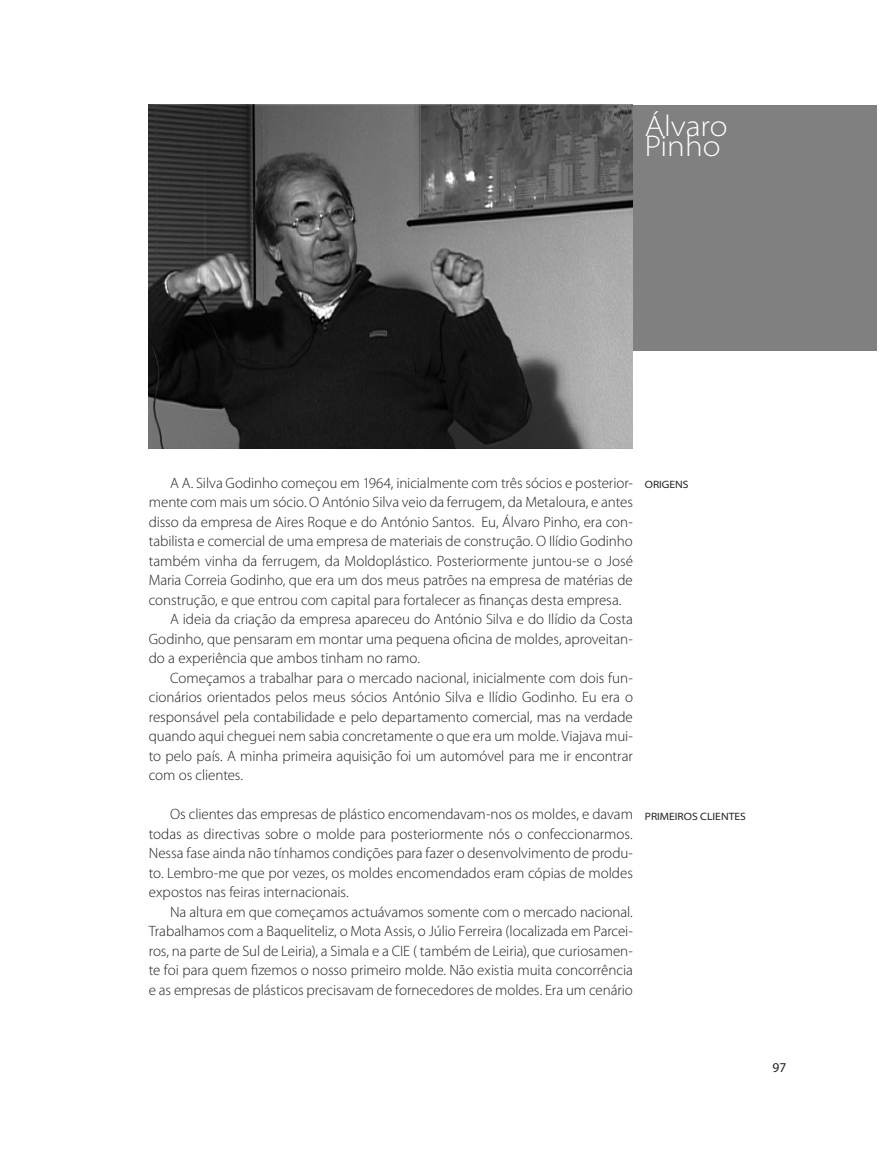
<style>
.page{position:relative;width:893px;height:1149px;background:#fff}
.page>*{position:absolute;margin:0;border:0;box-sizing:border-box;transform-origin:0 0}
.t1{font:300 semi-expanded 30px "Myriad Pro";color:#fff}
.t2{font:300 15px/19.5px "Myriad Pro";letter-spacing:-.005em;color:#231f20;text-align:justify}
.t3{font:13.5px "Myriad Pro";color:#231f20}
.t4{font:semi-expanded 10.65px "Myriad Pro";color:#231f20}
</style>
<div class="page">
<div style="left:580px;top:105px;width:296px;height:246px;background:#808080"></div>
<img style="left:149px;top:105px;width:484px;height:343px">
<p class="t1" style="left:645px;top:109px;width:84px">Álvaro</p>
<p class="t1" style="left:645px;top:129px;width:77px">Pinho</p>
<p class="t2" style="left:149px;top:473px;width:486px;text-indent:21px">A A. Silva Godinho começou em 1964, inicialmente com três sócios e posterior&shy;mente com mais um sócio. O António Silva veio da ferrugem, da Metaloura, e antes disso da empresa de Aires Roque e do António Santos. Eu, Álvaro Pinho, era con&shy;tabilista e comercial de uma empresa de materiais de construção. O Ilídio Godinho também vinha da ferrugem, da Moldoplástico. Posteriormente juntou-se o José Maria Correia Godinho, que era um dos meus patrões na empresa de matérias de construção, e que entrou com capital para fortalecer as finanças desta empresa.</p>
<p class="t2" style="left:149px;top:609px;width:486px;text-indent:21px">A ideia da criação da empresa apareceu do António Silva e do Ilídio da Costa Godinho, que pensaram em montar uma pequena oficina de moldes, aproveitan&shy;do a experiência que ambos tinham no ramo.</p>
<p class="t2" style="left:149px;top:668px;width:486px;text-indent:21px">Começamos a trabalhar para o mercado nacional, inicialmente com dois fun&shy;cionários orientados pelos meus sócios António Silva e Ilídio Godinho. Eu era o responsável pela contabilidade e pelo departamento comercial, mas na verdade quando aqui cheguei nem sabia concretamente o que era um molde. Viajava mui&shy;to pelo país. A minha primeira aquisição foi um automóvel para me ir encontrar com os clientes.</p>
<p class="t2" style="left:149px;top:804px;width:486px;text-indent:21px">Os clientes das empresas de plástico encomendavam-nos os moldes, e davam todas as directivas sobre o molde para posteriormente nós o confeccionarmos.<br>Nessa fase ainda não tínhamos condições para fazer o desenvolvimento de produ&shy;to. Lembro-me que por vezes, os moldes encomendados eram cópias de moldes expostos nas feiras internacionais.</p>
<p class="t2" style="left:149px;top:902px;width:486px;text-indent:21px">Na altura em que começamos actuávamos somente com o mercado nacional.<br>Trabalhamos com a Baqueliteliz, o Mota Assis, o Júlio Ferreira (localizada em Parcei&shy;ros, na parte de Sul de Leiria), a Simala e a CIE ( também de Leiria), que curiosamen&shy;te foi para quem fizemos o nosso primeiro molde. Não existia muita concorrência e as empresas de plásticos precisavam de fornecedores de moldes. Era um cenário</p>
<p class="t4" style="left:645px;top:478px;width:45px">ORIGENS</p>
<p class="t4" style="left:645px;top:809px;width:103px">PRIMEIROS CLIENTES</p>
<p class="t3" style="left:773px;top:1059px;width:15px">97</p>
</div>
